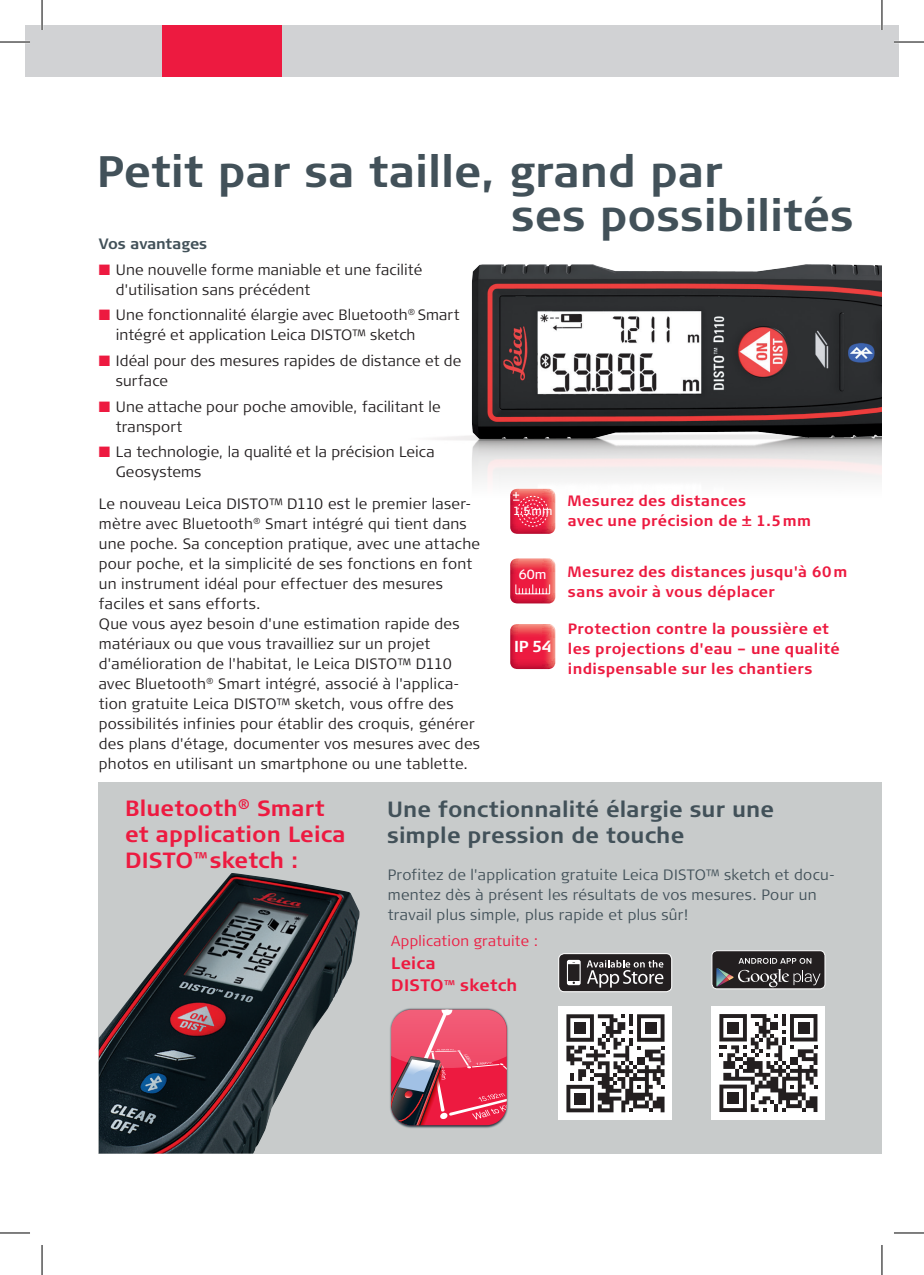
<style>
.page{position:relative;width:924px;height:1275px;background:#fff}
.page>*{position:absolute;margin:0;border:0;box-sizing:border-box;transform-origin:0 0}
.Headline_Bold{font:700 44px/44px "Signa Column";color:#425159}
.Lauftext{font:700 22px/26px "Signa Column";letter-spacing:.005em;color:#425159}
.Lauftext-2{font:700 22px/26px "Signa Column";letter-spacing:.005em;color:#ed1a40}
.Lauftext-3{font:700 16.6px/22.2px "Signa Column";letter-spacing:.02em;color:#ed1a40}
.t1{font:700 15.8px "Signa Column";color:#fff}
.Lauftext-4{font:300 15px/20px "Signa Column";letter-spacing:.015em;color:#231f20}
.Lauftext-5{font:700 15px/20px "Signa Column";letter-spacing:.02em;color:#ed1a40}
.Lauftext-6{font:300 15px/20px "Signa Column";letter-spacing:.02em;color:#425159}
.UT{font:700 15px "Signa Column";letter-spacing:-.01em;color:#425159}
.Lauftext-7{font:300 14.6px "Signa Column";letter-spacing:.015em;color:#ed1a40}
.t2{font:13.2px "Signa Column";color:#fff}
.t3{font:11.8px "Signa Column";color:#fff}
.s1{color:#ed1a40}
</style>
<div class="page">
<div style="left:99px;top:782px;width:782px;height:371px;background:#c8cbcb"></div>
<img style="left:99px;top:873px;width:260px;height:280px">
<img style="left:390px;top:1008px;width:118px;height:120px">
<svg style="left:391px;top:1009px;width:115px;height:116px;background:#d54f69"></svg>
<div style="left:25px;top:25px;width:873px;height:51px;background:#d1d2d4"></div>
<div style="left:162px;top:25px;width:120px;height:51px;background:#ed1a40"></div>
<svg style="left:560px;top:953px;width:111px;height:38px;background:#4a4748"></svg>
<div style="left:558px;top:953px;width:113px;height:39px;border:1px solid #fff;border-radius:6px"></div>
<div style="left:711px;top:950px;width:113px;height:38px;background:#231f20;border-radius:5px"></div>
<svg style="left:713px;top:953px;width:111px;height:35px"></svg>
<div style="left:711px;top:950px;width:113px;height:39px;border:1px solid #fff;border-radius:5px"></div>
<div style="left:558px;top:1006px;width:113px;height:113px;background:#fff"></div>
<svg style="left:566px;top:1014px;width:98px;height:98px"></svg>
<div style="left:711px;top:1006px;width:113px;height:113px;background:#fff"></div>
<svg style="left:719px;top:1014px;width:98px;height:98px"></svg>
<svg style="left:510px;top:489px;width:45px;height:45px;background:#e74559"></svg>
<div style="left:517px;top:496px;width:30px;height:30px;border:1px dashed #fff;border-radius:50%"></div>
<div style="left:521px;top:500px;width:23px;height:23px;border:1px dashed #fff;border-radius:50%"></div>
<div style="left:525px;top:504px;width:15px;height:15px;border:1px dashed #fff;border-radius:50%"></div>
<div style="left:528px;top:507px;width:8px;height:8px;border:1px dashed #fff;border-radius:50%"></div>
<svg style="left:510px;top:558px;width:45px;height:45px;background:#e84459"></svg>
<svg style="left:510px;top:624px;width:45px;height:45px;background:#e7374e"></svg>
<img style="left:415px;top:264px;width:466px;height:188px">
<hr style="left:0;top:41px;width:30px;height:2px;background:#fff">
<hr style="left:893px;top:41px;width:30px;height:2px;background:#fff">
<hr style="left:41px;top:0;width:2px;height:30px;background:#fff">
<hr style="left:880px;top:0;width:2px;height:30px;background:#fff">
<hr style="left:0;top:42px;width:30px;height:1px;background:#000">
<hr style="left:893px;top:42px;width:30px;height:1px;background:#000">
<hr style="left:0;top:1232px;width:30px;height:1px;background:#000">
<hr style="left:893px;top:1232px;width:30px;height:1px;background:#000">
<hr style="left:42px;top:0;width:1px;height:30px;background:#000">
<hr style="left:42px;top:1245px;width:1px;height:30px;background:#000">
<hr style="left:881px;top:0;width:1px;height:30px;background:#000">
<hr style="left:881px;top:1245px;width:1px;height:30px;background:#000">
<p class="Headline_Bold" style="left:511px;top:150px;width:344px;text-indent:-414px">Petit par sa taille, grand par<br>ses possibilités</p>
<p class="UT" style="left:99px;top:234px;width:110px">Vos avantages</p>
<p class="Lauftext-4" style="left:116px;top:260px;width:308px;text-indent:-17px"><span class="s1">■</span> Une nouvelle forme maniable et une facilité d'utilisation sans précédent</p>
<p class="Lauftext-4" style="left:116px;top:305px;width:345px;text-indent:-17px"><span class="s1">■</span> Une fonctionnalité élargie avec Bluetooth<sup>®</sup> Smart intégré et application Leica DISTO™ sketch</p>
<p class="Lauftext-4" style="left:116px;top:351px;width:347px;text-indent:-17px"><span class="s1">■</span> Idéal pour des mesures rapides de distance et de surface</p>
<p class="Lauftext-4" style="left:116px;top:397px;width:326px;text-indent:-17px"><span class="s1">■</span> Une attache pour poche amovible, facilitant le transport</p>
<p class="Lauftext-4" style="left:116px;top:442px;width:320px;text-indent:-17px"><span class="s1">■</span> La technologie, la qualité et la précision Leica<br>Geosystems</p>
<p class="Lauftext-4" style="left:99px;top:494px;width:382px">Le nouveau Leica DISTO™ D110 est le premier laser&shy;mètre avec Bluetooth<sup>®</sup> Smart intégré qui tient dans une poche. Sa conception pratique, avec une attache pour poche, et la simplicité de ses fonctions en font un instrument idéal pour effectuer des mesures faciles et sans efforts.</p>
<p class="Lauftext-4" style="left:99px;top:614px;width:382px">Que vous ayez besoin d'une estimation rapide des matériaux ou que vous travailliez sur un projet d'amélioration de l'habitat, le Leica DISTO™ D110 avec Bluetooth<sup>®</sup> Smart intégré, associé à l'applica&shy;tion gratuite Leica DISTO™ sketch, vous offre des possibilités infinies pour établir des croquis, générer des plans d'étage, documenter vos mesures avec des photos en utilisant un smartphone ou une tablette.</p>
<p class="t3" style="left:513px;top:504px;width:41px">1.5 mm</p>
<p class="t2" style="left:518px;top:567px;width:29px">60m</p>
<p class="t1" style="left:514px;top:637px;width:39px">IP 54</p>
<p class="Lauftext-5" style="left:567px;top:491px;width:244px">Mesurez des distances<br>avec une précision de ± 1.5mm</p>
<p class="Lauftext-5" style="left:567px;top:562px;width:281px">Mesurez des distances jusqu'à 60m sans avoir à vous déplacer</p>
<p class="Lauftext-5" style="left:567px;top:619px;width:273px">Protection contre la poussière et les projections d'eau – une qualité indispensable sur les chantiers</p>
<p class="Lauftext-2" style="left:125px;top:795px;width:222px">Bluetooth<sup>®</sup> Smart et application Leica<br>DISTO<sup>™</sup> sketch :</p>
<p class="Lauftext" style="left:387px;top:797px;width:388px">Une fonctionnalité élargie sur une simple pression de touche</p>
<p class="Lauftext-6" style="left:387px;top:865px;width:448px">Profitez de l'application gratuite Leica DISTO™ sketch et docu&shy;mentez dès à présent les résultats de vos mesures. Pour un travail plus simple, plus rapide et plus sûr!</p>
<p class="Lauftext-7" style="left:391px;top:932px;width:148px">Application gratuite :</p>
<p class="Lauftext-3" style="left:391px;top:952px;width:128px">Leica<br>DISTO<sup>™</sup> sketch</p>
</div>
